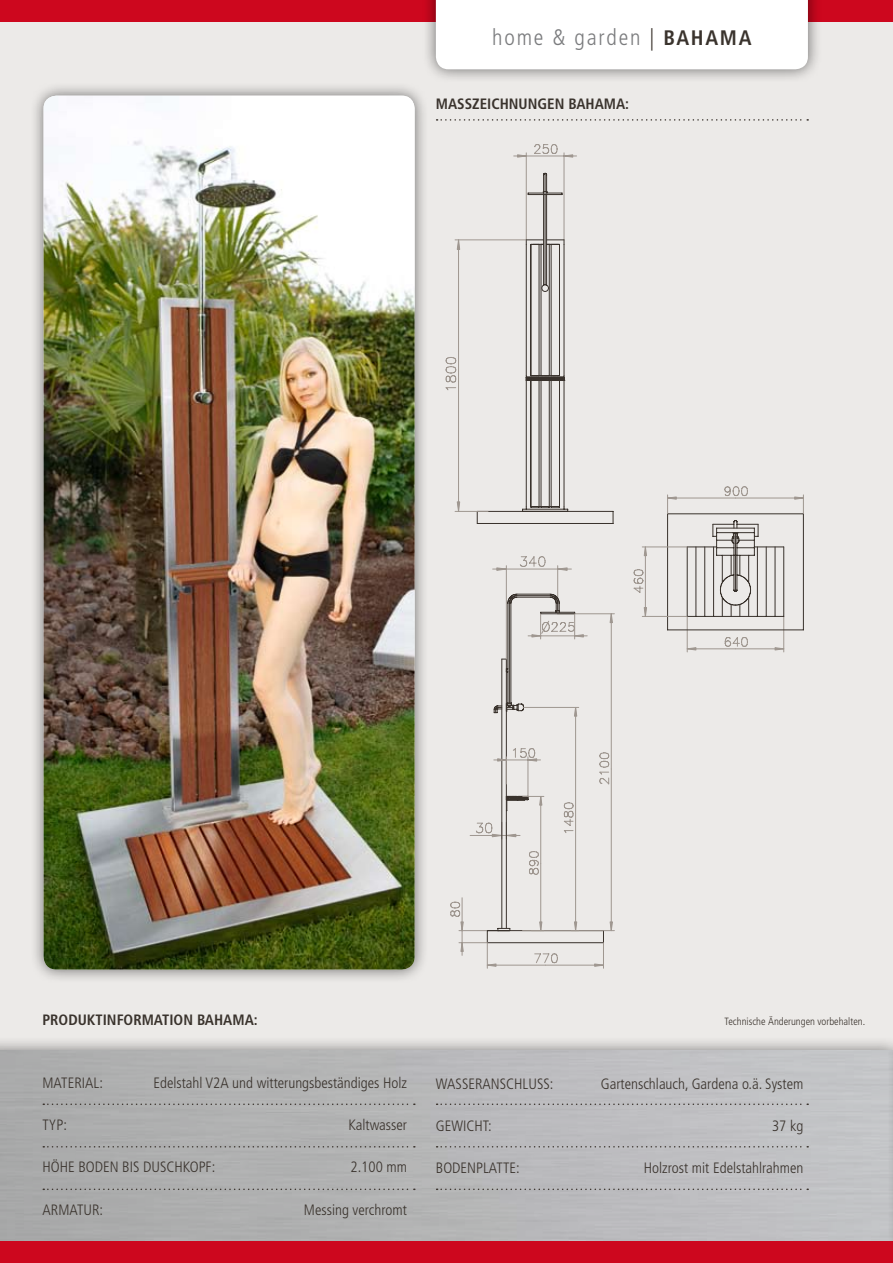
<style>
.page{position:relative;width:893px;height:1263px;background:#fff}
.page>*{position:absolute;margin:0;border:0;box-sizing:border-box;transform-origin:0 0}
.t1{font:300 condensed 22.5px "Frutiger";letter-spacing:.08em;color:#7b7c7e}
.t2{font:300 condensed 15px "Frutiger";color:#3a332d}
.t3{font:700 condensed 15px "Frutiger";color:#3a332d}
.t4{font:300 condensed 10.5px "Frutiger";color:#3a332d}
.s1{color:#3a332d}
.s2{font-weight:700;font-size:21px;color:#3a332d}
</style>
<div class="page">
<div style="left:0;top:0;width:893px;height:1097px;background:#eceae8"></div>
<div style="left:0;top:1035px;width:893px;height:228px;background:#000;opacity:.45"></div>
<img style="left:0;top:1050px;width:887px;height:192px">
<div style="left:0;top:0;width:893px;height:21px;background:#cd071e"></div>
<div style="left:421px;top:0;width:401px;height:83px;background:#000;opacity:.55"></div>
<div style="left:436px;top:0;width:372px;height:69px;background:#fff"></div>
<div style="left:29px;top:81px;width:399px;height:902px;background:#000;opacity:.55"></div>
<img style="left:44px;top:96px;width:371px;height:873px">
<svg style="left:43px;top:1103px;width:372px;height:2px"></svg>
<svg style="left:43px;top:1146px;width:372px;height:1px"></svg>
<svg style="left:43px;top:1188px;width:372px;height:2px"></svg>
<svg style="left:437px;top:1146px;width:371px;height:1px"></svg>
<svg style="left:437px;top:1188px;width:371px;height:2px"></svg>
<hr style="left:477px;top:701px;width:136px;height:1px;background:#39322c">
<hr style="left:477px;top:585px;width:136px;height:1px;background:#39322c">
<hr style="left:477px;top:523px;width:136px;height:1px;background:#39322c">
<hr style="left:477px;top:511px;width:136px;height:1px;background:#39322c">
<hr style="left:455px;top:511px;width:33px;height:1px;background:#9f9790">
<hr style="left:455px;top:239px;width:71px;height:1px;background:#9f9790">
<svg style="left:457px;top:239px;width:3px;height:11px"></svg>
<hr style="left:458px;top:240px;width:1px;height:135px;background:#9f9790">
<svg style="left:457px;top:501px;width:3px;height:10px"></svg>
<hr style="left:458px;top:375px;width:1px;height:136px;background:#9f9790">
<svg style="left:445px;top:357px;width:11px;height:33px"></svg>
<hr style="left:526px;top:156px;width:38px;height:1px;background:#9f9790">
<hr style="left:564px;top:153px;width:1px;height:87px;background:#9f9790">
<hr style="left:526px;top:153px;width:1px;height:87px;background:#9f9790">
<svg style="left:514px;top:154px;width:13px;height:4px"></svg>
<svg style="left:564px;top:154px;width:13px;height:4px"></svg>
<svg style="left:534px;top:144px;width:24px;height:10px"></svg>
<svg style="left:522px;top:173px;width:92px;height:351px"></svg>
<svg style="left:594px;top:943px;width:10px;height:25px"></svg>
<hr style="left:545px;top:965px;width:58px;height:1px;background:#9f9790">
<svg style="left:436px;top:1103px;width:372px;height:5px;background:#b3b2b5"></svg>
<hr style="left:571px;top:930px;width:43px;height:1px;background:#9f9790">
<hr style="left:558px;top:613px;width:56px;height:1px;background:#9f9790">
<svg style="left:610px;top:613px;width:3px;height:10px"></svg>
<hr style="left:611px;top:614px;width:1px;height:155px;background:#9f9790">
<svg style="left:610px;top:921px;width:3px;height:10px"></svg>
<hr style="left:611px;top:769px;width:1px;height:162px;background:#9f9790">
<svg style="left:599px;top:752px;width:10px;height:33px"></svg>
<hr style="left:506px;top:569px;width:52px;height:1px;background:#9f9790">
<hr style="left:557px;top:566px;width:1px;height:48px;background:#9f9790">
<hr style="left:506px;top:566px;width:1px;height:93px;background:#9f9790">
<svg style="left:493px;top:567px;width:14px;height:4px"></svg>
<svg style="left:557px;top:567px;width:14px;height:4px"></svg>
<svg style="left:520px;top:556px;width:26px;height:11px"></svg>
<svg style="left:450px;top:592px;width:137px;height:377px"></svg>
<hr style="left:783px;top:616px;width:1px;height:36px;background:#9f9790">
<hr style="left:687px;top:616px;width:1px;height:36px;background:#9f9790">
<svg style="left:687px;top:647px;width:9px;height:3px"></svg>
<hr style="left:687px;top:648px;width:48px;height:1px;background:#9f9790">
<svg style="left:775px;top:647px;width:9px;height:3px"></svg>
<hr style="left:735px;top:648px;width:49px;height:1px;background:#9f9790">
<svg style="left:724px;top:637px;width:24px;height:10px"></svg>
<hr style="left:668px;top:629px;width:135px;height:1px;background:#39322c">
<hr style="left:803px;top:514px;width:1px;height:116px;background:#39322c">
<hr style="left:667px;top:514px;width:1px;height:116px;background:#39322c">
<hr style="left:642px;top:616px;width:45px;height:1px;background:#9f9790">
<hr style="left:642px;top:547px;width:45px;height:1px;background:#9f9790">
<svg style="left:644px;top:546px;width:3px;height:10px"></svg>
<hr style="left:645px;top:547px;width:1px;height:35px;background:#9f9790">
<svg style="left:644px;top:607px;width:3px;height:9px"></svg>
<hr style="left:645px;top:582px;width:1px;height:34px;background:#9f9790">
<svg style="left:634px;top:569px;width:10px;height:24px"></svg>
<svg style="left:667px;top:486px;width:137px;height:131px"></svg>
<svg style="left:437px;top:119px;width:371px;height:2px"></svg>
<div style="left:887px;top:1035px;width:6px;height:228px;background:#000;opacity:.45"></div>
<hr style="left:892px;top:1050px;width:1px;height:213px;background:#fff">
<div style="left:0;top:1242px;width:893px;height:21px;background:#cd071e"></div>
<h1 class="t1" style="left:492px;top:24px;width:261px">home &amp; garden <span class="s1">|</span> <span class="s2">BAHAMA</span></h1>
<p class="t3" style="left:436px;top:95px;width:195px">MASSZEICHNUNGEN BAHAMA:</p>
<p class="t3" style="left:43px;top:1011px;width:217px">PRODUKTINFORMATION BAHAMA:</p>
<p class="t2" style="left:43px;top:1075px;width:62px">MATERIAL:</p>
<p class="t2" style="left:153px;top:1075px;width:255px">Edelstahl V2A und witterungsbeständiges Holz</p>
<p class="t2" style="left:43px;top:1117px;width:26px">TYP:</p>
<p class="t2" style="left:348px;top:1117px;width:60px">Kaltwasser</p>
<p class="t2" style="left:43px;top:1159px;width:174px">HÖHE BODEN BIS DUSCHKOPF:</p>
<p class="t2" style="left:350px;top:1159px;width:58px">2.100 mm</p>
<p class="t2" style="left:43px;top:1201px;width:62px">ARMATUR:</p>
<p class="t2" style="left:304px;top:1201px;width:105px">Messing verchromt</p>
<p class="t4" style="left:725px;top:1015px;width:142px">Technische Änderungen vorbehalten.</p>
<p class="t2" style="left:436px;top:1075px;width:119px">WASSERANSCHLUSS:</p>
<p class="t2" style="left:601px;top:1075px;width:204px">Gartenschlauch, Gardena o.ä. System</p>
<p class="t2" style="left:436px;top:1117px;width:57px">GEWICHT:</p>
<p class="t2" style="left:772px;top:1117px;width:33px">37 kg</p>
<p class="t2" style="left:436px;top:1159px;width:85px">BODENPLATTE:</p>
<p class="t2" style="left:644px;top:1159px;width:161px">Holzrost mit Edelstahlrahmen</p>
</div>
